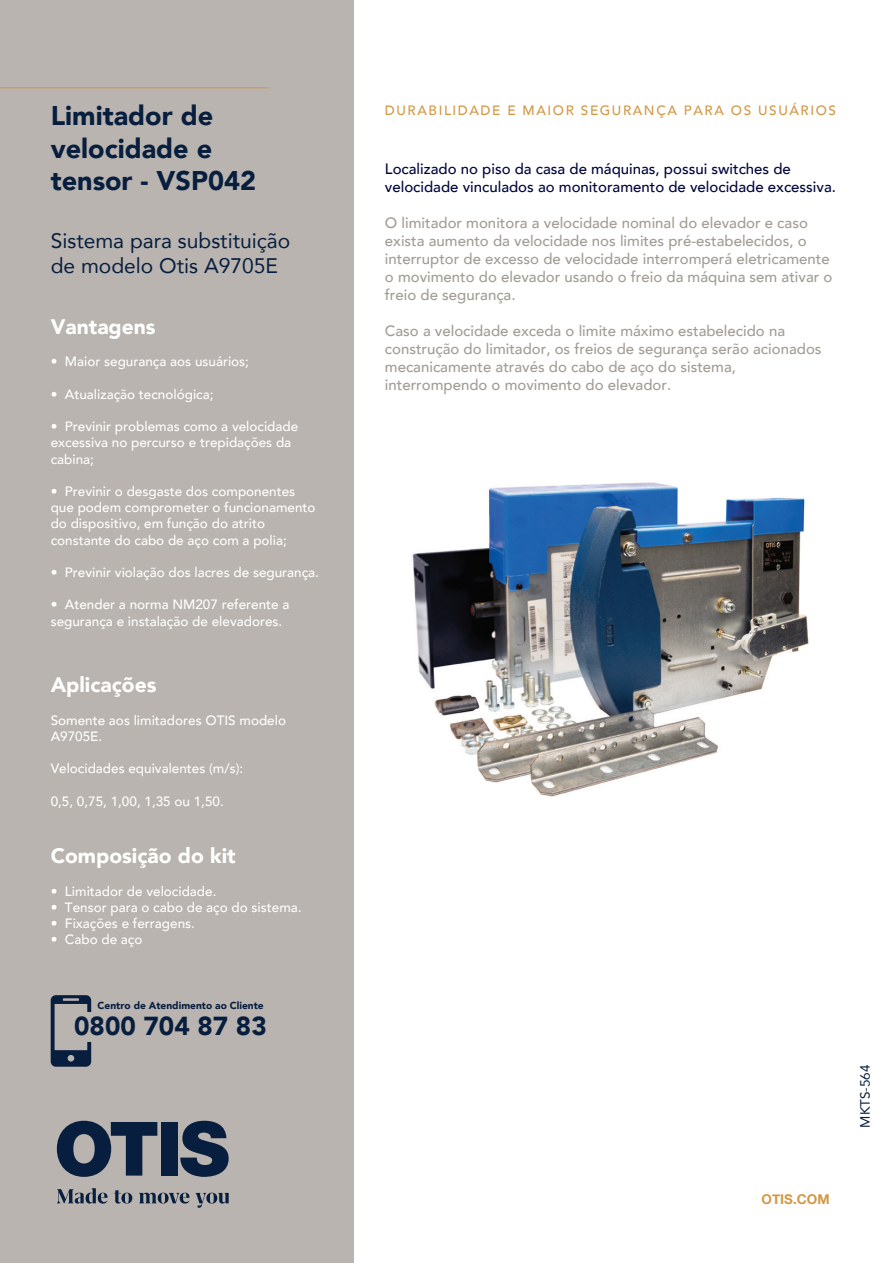
<style>
.page{position:relative;width:893px;height:1263px;background:#fff}
.page>*{position:absolute;margin:0;border:0;box-sizing:border-box;transform-origin:0 0}
.t1{font:900 27px/32.4px "Avenir";color:#081e3f}
.t2{font:900 25.95px "Avenir";color:#081e3f}
.t3{font:21px/25.2px "Avenir";color:#081e3f}
.t4{font:900 21px "Avenir";color:#fff}
.t5{font:500 15px/18px "Avenir";color:#a29c95}
.t6{font:500 15px/18px "Avenir";color:#02063d}
.t7{font:500 13.5px/16.2px "Avenir";color:#fff}
.t8{font:500 13.5px "Avenir";letter-spacing:.12em;color:#d39846}
.t9{font:700 13.5px "Helvetica Neue";color:#d39846}
.t10{font:13.5px "Avenir";color:#081e3f}
.t11{font:900 10.2px "Avenir";color:#081e3f}
</style>
<div class="page">
<div style="left:0;top:0;width:353px;height:1263px;background:#b9b4af"></div>
<svg style="left:57px;top:1121px;width:100px;height:56px"></svg>
<div style="left:161px;top:1122px;width:16px;height:53px;background:#081e3f"></div>
<svg style="left:180px;top:1121px;width:49px;height:56px"></svg>
<svg style="left:57px;top:1188px;width:51px;height:15px"></svg>
<svg style="left:114px;top:1190px;width:18px;height:13px"></svg>
<svg style="left:139px;top:1193px;width:50px;height:10px"></svg>
<svg style="left:196px;top:1193px;width:33px;height:15px"></svg>
<hr style="left:0;top:87px;width:268px;height:1px;background:#d39846">
<img style="left:412px;top:482px;width:397px;height:315px">
<svg style="left:51px;top:995px;width:40px;height:72px"></svg>
<h1 class="t1" style="left:51px;top:99px;width:207px">Limitador de velocidade e tensor - VSP042</h1>
<h3 class="t3" style="left:51px;top:227px;width:241px">Sistema para substituição de modelo Otis A9705E</h3>
<h3 class="t4" style="left:51px;top:309px;width:106px">Vantagens</h3>
<p class="t7" style="left:51px;top:353px;width:200px">• Maior segurança aos usuários;</p>
<p class="t7" style="left:51px;top:385px;width:164px">• Atualização tecnológica;</p>
<p class="t7" style="left:51px;top:418px;width:249px">• Previnir problemas como a velocidade excessiva no percurso e trepidações da cabina;</p>
<p class="t7" style="left:51px;top:482px;width:266px">• Previnir o desgaste dos componentes que podem comprometer o funcionamento do dispositivo, em função do atrito constante do cabo de aço com a polia;</p>
<p class="t7" style="left:51px;top:563px;width:270px">• Previnir violação dos lacres de segurança.</p>
<p class="t7" style="left:51px;top:596px;width:240px">• Atender a norma NM207 referente a segurança e instalação de elevadores.</p>
<h3 class="t4" style="left:51px;top:667px;width:107px">Aplicações</h3>
<p class="t7" style="left:51px;top:711px;width:237px">Somente aos limitadores OTIS modelo<br>A9705E.</p>
<p class="t7" style="left:51px;top:760px;width:194px">Velocidades equivalentes (m/s):</p>
<p class="t7" style="left:51px;top:792px;width:175px">0,5, 0,75, 1,00, 1,35 ou 1,50.</p>
<h3 class="t4" style="left:51px;top:838px;width:187px">Composição do kit</h3>
<p class="t7" style="left:51px;top:882px;width:167px">• Limitador de velocidade.</p>
<p class="t7" style="left:51px;top:898px;width:252px">• Tensor para o cabo de aço do sistema.</p>
<p class="t7" style="left:51px;top:914px;width:146px">• Fixações e ferragens.</p>
<p class="t7" style="left:51px;top:931px;width:93px">• Cabo de aço</p>
<p class="t11" style="left:98px;top:997px;width:168px">Centro de Atendimento ao Cliente</p>
<h2 class="t2" style="left:74px;top:1004px;width:194px">0800 704 87 83</h2>
<p class="t8" style="left:385px;top:99px;width:453px">DURABILIDADE E MAIOR SEGURANÇA PARA OS USUÁRIOS</p>
<p class="t6" style="left:385px;top:159px;width:453px">Localizado no piso da casa de máquinas, possui switches de velocidade vinculados ao monitoramento de velocidade excessiva.</p>
<p class="t5" style="left:385px;top:213px;width:449px">O limitador monitora a velocidade nominal do elevador e caso exista aumento da velocidade nos limites pré-estabelecidos, o interruptor de excesso de velocidade interromperá eletricamente o movimento do elevador usando o freio da máquina sem ativar o freio de segurança.</p>
<p class="t5" style="left:385px;top:321px;width:438px">Caso a velocidade exceda o limite máximo estabelecido na construção do limitador, os freios de segurança serão acionados mecanicamente através do cabo de aço do sistema, interrompendo o movimento do elevador.</p>
<p class="t9" style="left:762px;top:1189px;width:69px">OTIS.COM</p>
<p class="t10" style="left:854px;top:1127px;width:65px;rotate:-90deg">MKTS-564</p>
</div>
